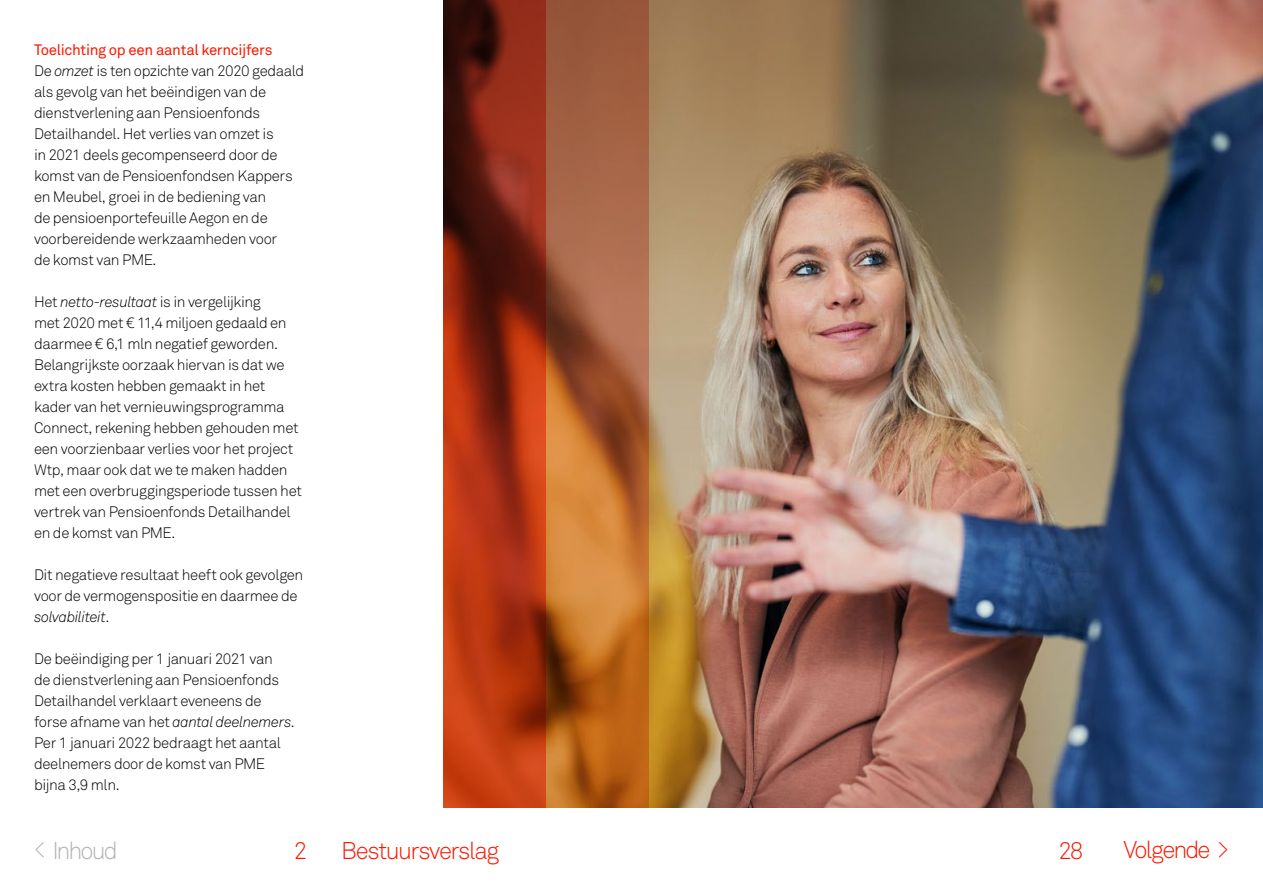
<style>
.page{position:relative;width:1263px;height:893px;background:#fff}
.page>*{position:absolute;margin:0;border:0;box-sizing:border-box;transform-origin:0 0}
.t1{font:300 24px "Akkurat Pro";letter-spacing:-.06em;color:#fa1900}
.t2{font:300 24px "Akkurat Pro";letter-spacing:-.08em;color:#fa1900}
.t3{font:300 24px "Akkurat Pro";letter-spacing:-.08em;color:#b4b4b4}
.t4{font:300 15px/21px "Akkurat Pro";letter-spacing:-.025em;color:#000}
.s1{font-weight:400;color:#fa1900}
.s2{font-style:italic}
</style>
<div class="page">
<img style="left:648px;top:0;width:615px;height:808px">
<svg style="left:444px;top:0;width:102px;height:808px;background:#952c11"></svg>
<svg style="left:546px;top:0;width:102px;height:808px;background:#ae6634"></svg>
<p class="t4" style="left:34px;top:39px;width:272px"><span class="s1">Toelichting op een aantal kerncijfers<br></span>De <span class="s2">omzet</span> is ten opzichte van 2020 gedaald als gevolg van het beëindigen van de dienstverlening aan Pensioenfonds Detailhandel. Het verlies van omzet is<br>in 2021 deels gecompenseerd door de komst van de Pensioenfondsen Kappers en Meubel, groei in de bediening van<br>de pensioenportefeuille Aegon en de voorbereidende werkzaamheden voor<br>de komst van PME.</p>
<p class="t4" style="left:34px;top:291px;width:269px">Het <span class="s2">netto-resultaat</span> is in vergelijking<br>met 2020 met € 11,4 miljoen gedaald en daarmee € 6,1 mln negatief geworden.<br>Belangrijkste oorzaak hiervan is dat we extra kosten hebben gemaakt in het kader van het vernieuwingsprogramma Connect, rekening hebben gehouden met een voorzienbaar verlies voor het project Wtp, maar ook dat we te maken hadden met een overbruggingsperiode tussen het vertrek van Pensioenfonds Detailhandel en de komst van PME.</p>
<p class="t4" style="left:34px;top:564px;width:271px">Dit negatieve resultaat heeft ook gevolgen voor de vermogenspositie en daarmee de <span class="s2">solvabiliteit</span>.</p>
<p class="t4" style="left:34px;top:648px;width:262px">De beëindiging per 1 januari 2021 van<br>de dienstverlening aan Pensioenfonds Detailhandel verklaart eveneens de forse afname van het <span class="s2">aantal deelnemers</span>.<br>Per 1 januari 2022 bedraagt het aantal deelnemers door de komst van PME bijna 3,9 mln.</p>
<h1 class="t3" style="left:34px;top:836px;width:85px">&lt; Inhoud</h1>
<h1 class="t1" style="left:294px;top:836px;width:15px">2</h1>
<h1 class="t1" style="left:341px;top:836px;width:160px">Bestuursverslag</h1>
<h1 class="t1" style="left:1058px;top:836px;width:27px">28</h1>
<h1 class="t2" style="left:1123px;top:836px;width:107px">Volgende &gt;</h1>
</div>
